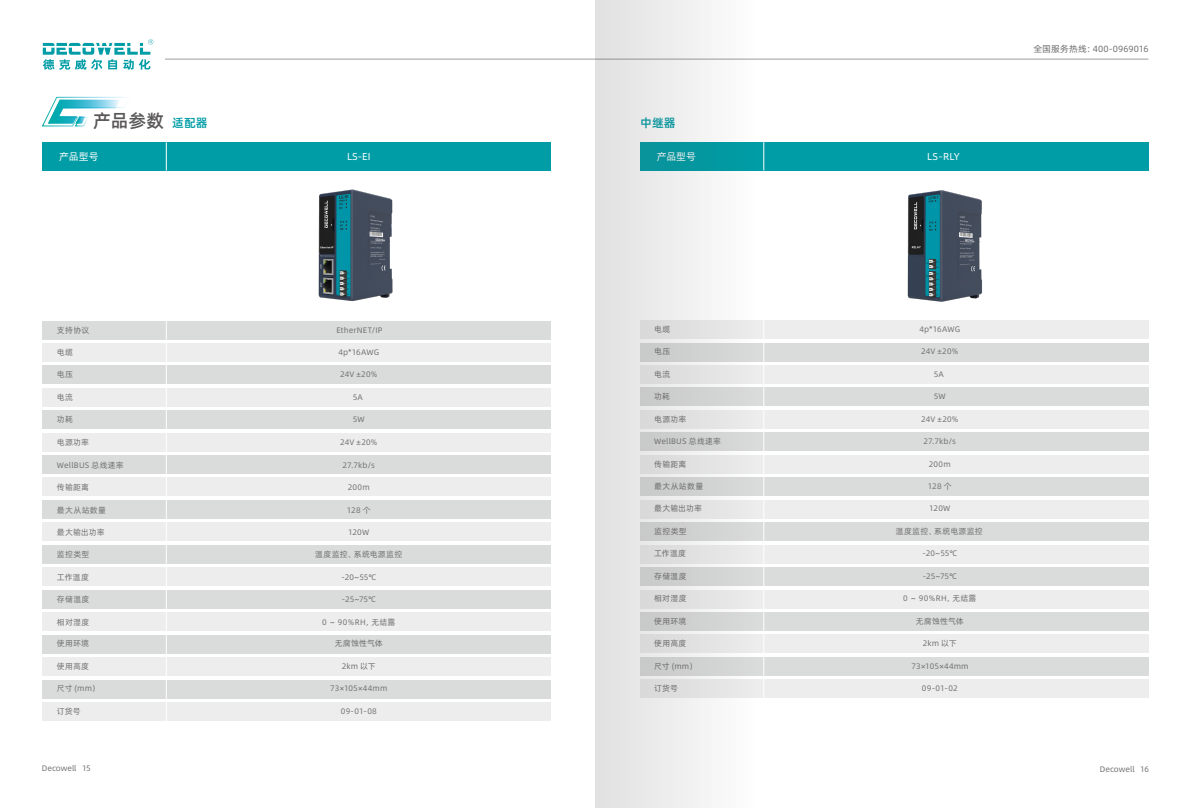
<style>
.page{position:relative;width:1191px;height:808px;background:#fff}
.page>*{position:absolute;margin:0;border:0;box-sizing:border-box;transform-origin:0 0}
.t1{font:18px "Alibaba Pu Hui Ti M";color:#595757}
.t2{font:12px "Alibaba Pu Hui Ti M";color:#009da6}
.t3{font:10px "Alibaba Pu Hui Ti R";color:#fff}
.t4{font:9px "Alibaba Pu Hui Ti R";letter-spacing:.005em;color:#717071}
.t5{font:8px "Alibaba Pu Hui Ti R";letter-spacing:.025em;color:#727171}
.t6{font:8px "Alibaba Pu Hui Ti R";color:#717071}
.t7{font:8px "Alibaba Pu Hui Ti R";letter-spacing:.025em;color:#717071}
.s1{font-size:12px;color:#009da6}
</style>
<div class="page">
<svg style="left:43px;top:39px;width:110px;height:31px"></svg>
<hr style="left:165px;top:59px;width:983px;height:1px;background:#9d9d9e">
<svg style="left:42px;top:97px;width:84px;height:29px"></svg>
<div style="left:43px;top:321px;width:508px;height:18px;background:#dadbdb"></div>
<div style="left:43px;top:343px;width:508px;height:19px;background:#ededee"></div>
<div style="left:43px;top:142px;width:508px;height:29px;background:#009da6"></div>
<div style="left:43px;top:433px;width:508px;height:18px;background:#ededee"></div>
<div style="left:43px;top:366px;width:508px;height:18px;background:#dadbdb"></div>
<div style="left:43px;top:388px;width:508px;height:18px;background:#ededee"></div>
<div style="left:43px;top:410px;width:508px;height:19px;background:#dadbdb"></div>
<div style="left:43px;top:590px;width:508px;height:18px;background:#dadbdb"></div>
<div style="left:43px;top:455px;width:508px;height:19px;background:#dadbdb"></div>
<div style="left:43px;top:478px;width:508px;height:18px;background:#ededee"></div>
<div style="left:43px;top:500px;width:508px;height:19px;background:#dadbdb"></div>
<div style="left:43px;top:523px;width:508px;height:18px;background:#ededee"></div>
<div style="left:43px;top:613px;width:508px;height:18px;background:#ededee"></div>
<div style="left:43px;top:635px;width:508px;height:18px;background:#dadbdb"></div>
<div style="left:43px;top:657px;width:508px;height:19px;background:#ededee"></div>
<div style="left:43px;top:680px;width:508px;height:18px;background:#dadbdb"></div>
<div style="left:43px;top:702px;width:508px;height:19px;background:#ededee"></div>
<div style="left:43px;top:545px;width:508px;height:19px;background:#dadbdb"></div>
<div style="left:43px;top:568px;width:508px;height:18px;background:#ededee"></div>
<hr style="left:166px;top:309px;width:1px;height:432px;background:#fff">
<svg style="left:166px;top:142px;width:1px;height:29px"></svg>
<div style="left:640px;top:142px;width:508px;height:28px;background:#009da6"></div>
<svg style="left:763px;top:142px;width:1px;height:28px"></svg>
<div style="left:640px;top:321px;width:508px;height:18px;background:#ededee"></div>
<div style="left:640px;top:410px;width:508px;height:19px;background:#ededee"></div>
<div style="left:640px;top:343px;width:508px;height:18px;background:#dadbdb"></div>
<div style="left:640px;top:365px;width:508px;height:19px;background:#ededee"></div>
<div style="left:640px;top:388px;width:508px;height:18px;background:#dadbdb"></div>
<div style="left:640px;top:567px;width:508px;height:19px;background:#dadbdb"></div>
<div style="left:640px;top:433px;width:508px;height:18px;background:#dadbdb"></div>
<div style="left:640px;top:455px;width:508px;height:18px;background:#ededee"></div>
<div style="left:640px;top:477px;width:508px;height:19px;background:#dadbdb"></div>
<div style="left:640px;top:500px;width:508px;height:18px;background:#ededee"></div>
<div style="left:640px;top:590px;width:508px;height:18px;background:#ededee"></div>
<div style="left:640px;top:612px;width:508px;height:19px;background:#dadbdb"></div>
<div style="left:640px;top:635px;width:508px;height:18px;background:#ededee"></div>
<div style="left:640px;top:657px;width:508px;height:18px;background:#dadbdb"></div>
<div style="left:640px;top:679px;width:508px;height:19px;background:#ededee"></div>
<div style="left:640px;top:523px;width:508px;height:18px;background:#dadbdb"></div>
<div style="left:640px;top:545px;width:508px;height:18px;background:#ededee"></div>
<hr style="left:763px;top:302px;width:1px;height:400px;background:#fff">
<svg style="left:596px;top:0;width:161px;height:808px"></svg>
<img style="left:907px;top:190px;width:76px;height:112px">
<img style="left:318px;top:189px;width:75px;height:113px">
<p class="t4" style="left:1033px;top:42px;width:117px">全国服务热线：400-0969016</p>
<h1 class="t1" style="left:93px;top:107px;width:116px">产品参数 <span class="s1">适配器</span></h1>
<p class="t3" style="left:59px;top:149px;width:41px">产品型号</p>
<p class="t3" style="left:347px;top:149px;width:25px">LS-EI</p>
<h2 class="t2" style="left:640px;top:113px;width:37px">中继器</h2>
<p class="t3" style="left:656px;top:149px;width:41px">产品型号</p>
<p class="t3" style="left:927px;top:149px;width:34px">LS-RLY</p>
<p class="t5" style="left:57px;top:324px;width:34px">支持协议</p>
<p class="t5" style="left:57px;top:369px;width:18px">电压</p>
<p class="t5" style="left:57px;top:413px;width:17px">功耗</p>
<p class="t7" style="left:336px;top:324px;width:48px">EtherNET/IP</p>
<p class="t5" style="left:57px;top:346px;width:18px">电缆</p>
<p class="t5" style="left:338px;top:346px;width:42px">4p*16AWG</p>
<p class="t5" style="left:340px;top:369px;width:39px">24V ±20%</p>
<p class="t5" style="left:57px;top:392px;width:17px">电流</p>
<p class="t5" style="left:353px;top:392px;width:12px">5A</p>
<p class="t5" style="left:353px;top:413px;width:13px">5W</p>
<p class="t5" style="left:654px;top:323px;width:18px">电缆</p>
<p class="t5" style="left:919px;top:323px;width:42px">4p*16AWG</p>
<p class="t5" style="left:654px;top:346px;width:18px">电压</p>
<p class="t5" style="left:654px;top:390px;width:17px">功耗</p>
<p class="t5" style="left:921px;top:346px;width:39px">24V ±20%</p>
<p class="t5" style="left:654px;top:368px;width:17px">电流</p>
<p class="t5" style="left:933px;top:368px;width:12px">5A</p>
<p class="t5" style="left:933px;top:390px;width:13px">5W</p>
<p class="t5" style="left:654px;top:413px;width:33px">电源功率</p>
<p class="t5" style="left:921px;top:413px;width:39px">24V ±20%</p>
<p class="t5" style="left:57px;top:436px;width:33px">电源功率</p>
<p class="t5" style="left:340px;top:436px;width:39px">24V ±20%</p>
<p class="t5" style="left:654px;top:435px;width:68px">WellBUS 总线速率</p>
<p class="t5" style="left:923px;top:435px;width:34px">27.7kb/s</p>
<p class="t5" style="left:57px;top:459px;width:68px">WellBUS 总线速率</p>
<p class="t5" style="left:342px;top:459px;width:34px">27.7kb/s</p>
<p class="t5" style="left:57px;top:481px;width:34px">传输距离</p>
<p class="t5" style="left:348px;top:481px;width:23px">200m</p>
<p class="t5" style="left:57px;top:504px;width:50px">最大从站数量</p>
<p class="t5" style="left:347px;top:504px;width:25px">128 个</p>
<p class="t5" style="left:57px;top:526px;width:49px">最大输出功率</p>
<p class="t5" style="left:57px;top:549px;width:34px">监控类型</p>
<p class="t5" style="left:315px;top:549px;width:89px">温度监控、系统电源监控</p>
<p class="t5" style="left:348px;top:526px;width:23px">120W</p>
<p class="t5" style="left:57px;top:571px;width:33px">工作温度</p>
<p class="t5" style="left:57px;top:593px;width:34px">存储温度</p>
<p class="t5" style="left:57px;top:616px;width:34px">相对湿度</p>
<p class="t5" style="left:57px;top:637px;width:34px">使用环境</p>
<p class="t5" style="left:57px;top:660px;width:34px">使用高度</p>
<p class="t5" style="left:341px;top:571px;width:36px">-20~55℃</p>
<p class="t5" style="left:342px;top:593px;width:35px">-25~75℃</p>
<p class="t5" style="left:322px;top:616px;width:75px">0 ～ 90％RH，无结露</p>
<p class="t5" style="left:335px;top:637px;width:49px">无腐蚀性气体</p>
<p class="t5" style="left:342px;top:660px;width:36px">2km 以下</p>
<p class="t5" style="left:654px;top:458px;width:34px">传输距离</p>
<p class="t5" style="left:929px;top:458px;width:23px">200m</p>
<p class="t5" style="left:654px;top:480px;width:50px">最大从站数量</p>
<p class="t5" style="left:928px;top:480px;width:25px">128 个</p>
<p class="t5" style="left:654px;top:502px;width:49px">最大输出功率</p>
<p class="t5" style="left:654px;top:525px;width:34px">监控类型</p>
<p class="t5" style="left:895px;top:525px;width:89px">温度监控、系统电源监控</p>
<p class="t5" style="left:929px;top:502px;width:23px">120W</p>
<p class="t5" style="left:654px;top:548px;width:33px">工作温度</p>
<p class="t5" style="left:654px;top:570px;width:34px">存储温度</p>
<p class="t5" style="left:654px;top:592px;width:34px">相对湿度</p>
<p class="t5" style="left:654px;top:615px;width:34px">使用环境</p>
<p class="t5" style="left:654px;top:637px;width:34px">使用高度</p>
<p class="t5" style="left:922px;top:548px;width:36px">-20~55℃</p>
<p class="t5" style="left:923px;top:570px;width:35px">-25~75℃</p>
<p class="t5" style="left:903px;top:592px;width:75px">0 ～ 90％RH，无结露</p>
<p class="t5" style="left:915px;top:615px;width:49px">无腐蚀性气体</p>
<p class="t5" style="left:922px;top:637px;width:36px">2km 以下</p>
<p class="t5" style="left:654px;top:660px;width:44px">尺寸 (mm）</p>
<p class="t5" style="left:911px;top:660px;width:59px">73×105×44mm</p>
<p class="t5" style="left:57px;top:682px;width:44px">尺寸 (mm）</p>
<p class="t5" style="left:330px;top:682px;width:59px">73×105×44mm</p>
<p class="t5" style="left:654px;top:682px;width:25px">订货号</p>
<p class="t5" style="left:922px;top:682px;width:37px">09-01-02</p>
<p class="t5" style="left:57px;top:705px;width:25px">订货号</p>
<p class="t5" style="left:341px;top:705px;width:38px">09-01-08</p>
<p class="t6" style="left:42px;top:762px;width:50px">Decowell 15</p>
<p class="t6" style="left:1099px;top:763px;width:51px">Decowell 16</p>
</div>
